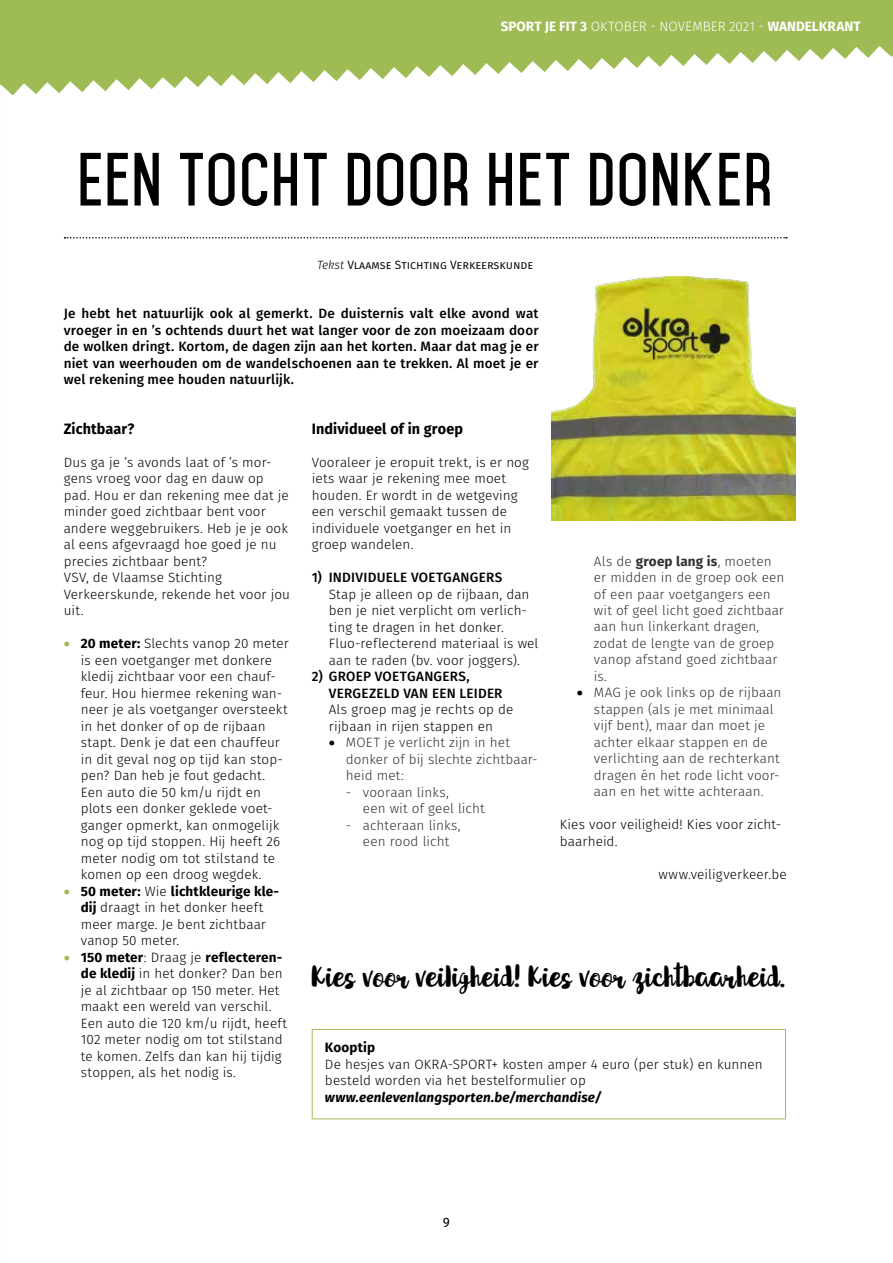
<style>
.page{position:relative;width:893px;height:1263px;background:#fff}
.page>*{position:absolute;margin:0;border:0;box-sizing:border-box;transform-origin:0 0}
.t1{font:700 64.5px "Mohave";letter-spacing:.02em;color:#000}
.t2{font:30.75px "Sprightly";letter-spacing:.01em;color:#000}
.t3{font:700 15px "Fira Sans";letter-spacing:.005em;color:#000;scale:.96 1}
.t4{font:300 13.5px/16.5px "Fira Sans";letter-spacing:.005em;color:#000}
.t5{font:300 13.5px/16.5px "Fira Sans";letter-spacing:.005em;color:#342f2f}
.t6{font:500 13.5px/16.5px "Fira Sans";letter-spacing:.01em;color:#000;text-align:justify}
.t7{font:700 13.5px "Fira Sans";color:#fff}
.t8{font:italic 700 13.5px "Fira Sans";letter-spacing:.01em;color:#000}
.t9{font:700 13.5px "Fira Sans";letter-spacing:.01em;color:#000}
.t10{font:13.5px "Fira Sans";color:#000}
.t11{font:12px "Fira Sans";color:#000}
.s1{font-weight:300}
.s2{font-weight:300;font-style:italic}
.s3{color:#9fbb54}
.s4{font-weight:700}
.s5{color:#000}
</style>
<div class="page">
<svg style="left:0;top:0;width:893px;height:95px;fill:#9fbb54"></svg>
<svg style="left:65px;top:237px;width:722px;height:2px"></svg>
<hr style="left:312px;top:1029px;width:474px;height:1px;background:#9fbb54">
<hr style="left:312px;top:1030px;width:1px;height:88px;background:#9fbb54">
<hr style="left:785px;top:1030px;width:1px;height:88px;background:#9fbb54">
<hr style="left:312px;top:1118px;width:474px;height:1px;background:#9fbb54">
<img style="left:551px;top:276px;width:244px;height:244px">
<p class="t7" style="left:501px;top:17px;width:361px">SPORT JE FIT 3 <span class="s1">OKTOBER - NOVEMBER 2021 -</span> WANDELKRANT</p>
<h1 class="t1" style="left:77px;top:140px;width:697px">EEN TOCHT DOOR HET DONKER</h1>
<p class="t11" style="left:317px;top:257px;width:218px"><span class="s2">Tekst</span> Vlaamse Stichting Verkeerskunde</p>
<p class="t6" style="left:64px;top:305px;width:476px">Je hebt het natuurlijk ook al gemerkt. De duisternis valt elke avond wat vroeger in en ’s ochtends duurt het wat langer voor de zon moeizaam door de wolken dringt. Kortom, de dagen zijn aan het korten. Maar dat mag je er niet van weerhouden om de wandelschoenen aan te trekken. Al moet je er wel rekening mee houden natuurlijk.</p>
<p class="t3" style="left:64px;top:418px;width:75px">Zichtbaar?</p>
<p class="t4" style="left:64px;top:454px;width:228px">Dus ga je ’s avonds laat of ’s mor&shy;gens vroeg voor dag en dauw op pad. Hou er dan rekening mee dat je minder goed zichtbaar bent voor andere weggebruikers. Heb je je ook al eens afgevraagd hoe goed je nu precies zichtbaar bent?<br>VSV, de Vlaamse Stichting<br>Verkeerskunde, rekende het voor jou uit.</p>
<p class="t4" style="left:81px;top:635px;width:210px;text-indent:-17px"><span class="s3">•</span> <span class="s4">20 meter:</span> Slechts vanop 20 meter is een voetganger met donkere kledij zichtbaar voor een chauf&shy;feur. Hou hiermee rekening wan&shy;neer je als voetganger oversteekt in het donker of op de rijbaan stapt. Denk je dat een chauffeur in dit geval nog op tijd kan stop&shy;pen? Dan heb je fout gedacht.<br>Een auto die 50 km/u rijdt en plots een donker geklede voet&shy;ganger opmerkt, kan onmogelijk nog op tijd stoppen. Hij heeft 26 meter nodig om tot stilstand te komen op een droog wegdek.</p>
<p class="t4" style="left:81px;top:882px;width:200px;text-indent:-17px"><span class="s3">•</span> <span class="s4">50 meter:</span> Wie <span class="s4">lichtkleurige kle&shy;dij</span> draagt in het donker heeft meer marge. Je bent zichtbaar vanop 50 meter.</p>
<p class="t4" style="left:81px;top:948px;width:208px;text-indent:-17px"><span class="s3">•</span> <span class="s4">150 meter</span>: Draag je <span class="s4">reflecteren&shy;de kledij</span> in het donker? Dan ben je al zichtbaar op 150 meter. Het maakt een wereld van verschil.<br>Een auto die 120 km/u rijdt, heeft<br>102 meter nodig om tot stilstand te komen. Zelfs dan kan hij tijdig stoppen, als het nodig is.</p>
<p class="t3" style="left:312px;top:418px;width:159px">Individueel of in groep</p>
<p class="t4" style="left:312px;top:454px;width:219px">Vooraleer je eropuit trekt, is er nog iets waar je rekening mee moet houden. Er wordt in de wetgeving een verschil gemaakt tussen de individuele voetganger en het in groep wandelen.</p>
<p class="t6" style="left:312px;top:569px;width:192px">1) INDIVIDUELE VOETGANGERS</p>
<p class="t4" style="left:329px;top:586px;width:211px">Stap je alleen op de rijbaan, dan ben je niet verplicht om verlich&shy;ting te dragen in het donker.<br>Fluo-reflecterend materiaal is wel aan te raden (bv. voor joggers).</p>
<p class="t6" style="left:329px;top:668px;width:175px;text-indent:-17px">2) GROEP VOETGANGERS,<br>VERGEZELD VAN EEN LEIDER</p>
<p class="t4" style="left:329px;top:701px;width:186px">Als groep mag je rechts op de rijbaan in rijen stappen en</p>
<p class="t5" style="left:346px;top:734px;width:193px;text-indent:-17px"><span class="s5">•</span> MOET je verlicht zijn in het donker of bij slechte zichtbaar&shy;heid met:</p>
<p class="t5" style="left:363px;top:783px;width:123px;text-indent:-17px">- vooraan links,<br>een wit of geel licht</p>
<p class="t5" style="left:346px;top:816px;width:116px;text-align:center">- achteraan links, een rood licht</p>
<p class="t5" style="left:594px;top:552px;width:192px">Als de <span class="s4">groep lang is</span>, moeten er midden in de groep ook een of een paar voetgangers een wit of geel licht goed zichtbaar aan hun linkerkant dragen, zodat de lengte van de groep vanop afstand goed zichtbaar is.</p>
<p class="t5" style="left:594px;top:684px;width:189px;text-indent:-17px"><span class="s5">•</span> MAG je ook links op de rijbaan stappen (als je met minimaal vijf bent), maar dan moet je achter elkaar stappen en de verlichting aan de rechterkant dragen én het rode licht voor&shy;aan en het witte achteraan.</p>
<p class="t4" style="left:560px;top:816px;width:223px">Kies voor veiligheid! Kies voor zicht&shy;baarheid.</p>
<p class="t4" style="left:658px;top:866px;width:130px">www.veiligverkeer.be</p>
<h2 class="t2" style="left:312px;top:957px;width:476px">Kies voor veiligheid! Kies voor zichtbaarheid.</h2>
<p class="t9" style="left:325px;top:1038px;width:52px">Kooptip</p>
<p class="t4" style="left:325px;top:1056px;width:439px">De hesjes van OKRA-SPORT+ kosten amper 4 euro (per stuk) en kunnen besteld worden via het bestelformulier op</p>
<p class="t8" style="left:325px;top:1088px;width:278px">www.eenlevenlangsporten.be/merchandise/</p>
<p class="t10" style="left:443px;top:1213px;width:9px">9</p>
</div>
